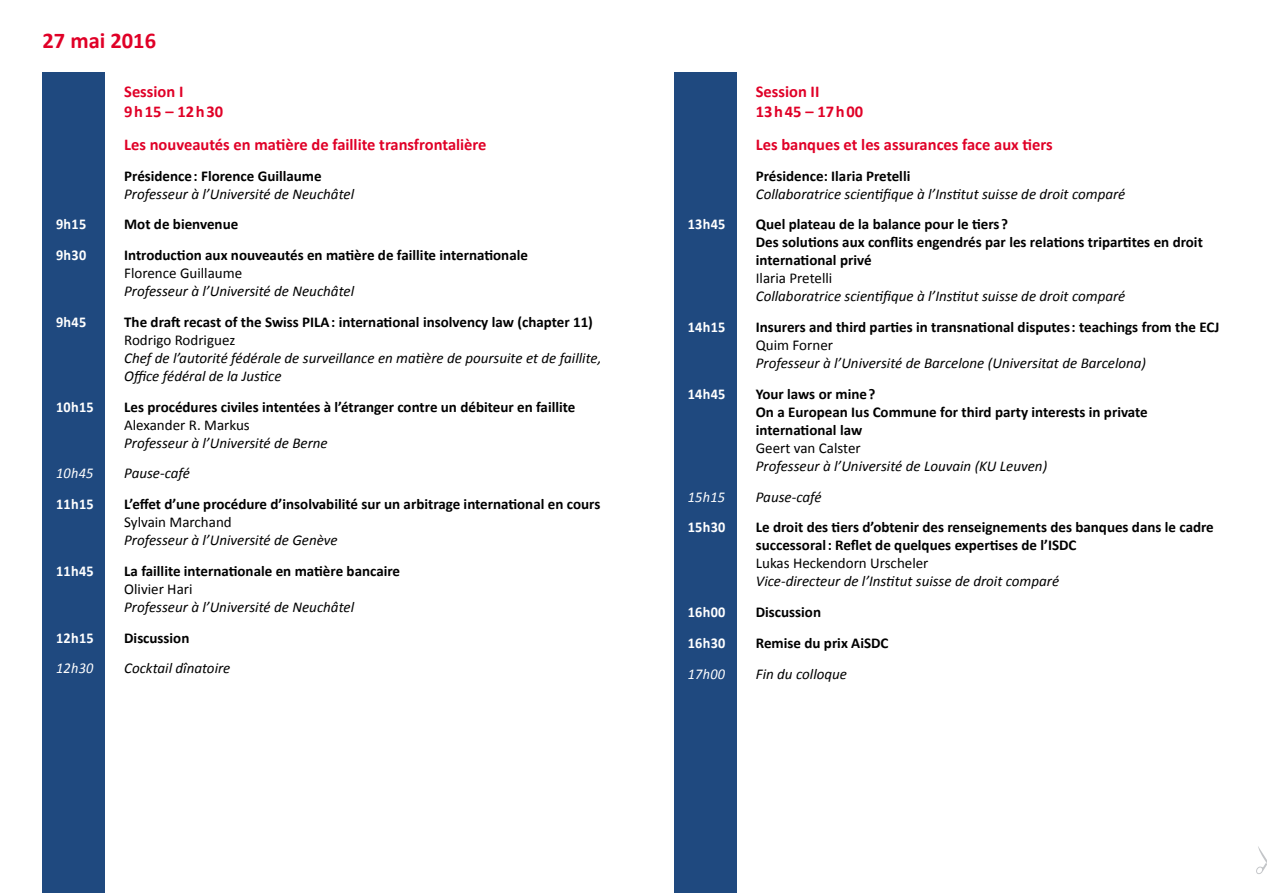
<style>
.page{position:relative;width:1267px;height:893px;background:#fff}
.page>*{position:absolute;margin:0;border:0;box-sizing:border-box;transform-origin:0 0}
.t1{font:700 22.5px "Calibri";color:#e00027}
.t2{font:700 16.5px/19.8px "Calibri";color:#e00027}
.t3{font:700 15px/18px "Calibri";color:#000}
.t4{font:italic 15px/18px "Calibri";color:#000}
.t5{font:700 15px "Calibri";letter-spacing:.02em;color:#fff;scale:.95 1}
.t6{font:italic 15px "Calibri";letter-spacing:.02em;color:#fff;scale:.95 1}
.s1{font-weight:700;font-style:normal}
.s2{font-weight:400}
.s3{font-weight:400;font-style:italic}
.s4{font-style:normal}
</style>
<div class="page">
<div style="left:43px;top:72px;width:62px;height:821px;background:#1f497f"></div>
<div style="left:674px;top:72px;width:62px;height:821px;background:#1f497f"></div>
<svg style="left:1256px;top:846px;width:11px;height:28px"></svg>
<p class="t1" style="left:43px;top:26px;width:115px">27 mai 2016</p>
<p class="t2" style="left:124px;top:82px;width:100px">Session I<br>9 h 15 – 12 h 30</p>
<p class="t2" style="left:124px;top:134px;width:364px">Les nouveautés en matière de faillite transfrontalière</p>
<p class="t4" style="left:124px;top:166px;width:231px"><span class="s1">Présidence: Florence Guillaume<br></span>Professeur à l’Université de Neuchâtel</p>
<p class="t5" style="left:56px;top:215px;width:33px">9h15</p>
<p class="t3" style="left:124px;top:215px;width:116px">Mot de bienvenue</p>
<p class="t5" style="left:56px;top:245px;width:33px">9h30</p>
<p class="t3" style="left:124px;top:246px;width:405px">Introduction aux nouveautés en matière de faillite internationale<br><span class="s2">Florence Guillaume<br></span><span class="s3">Professeur à l’Université de Neuchâtel</span></p>
<p class="t5" style="left:56px;top:312px;width:33px">9h45</p>
<p class="t4" style="left:124px;top:312px;width:479px"><span class="s1">The draft recast of the Swiss PILA: international insolvency law (chapter 11)<br></span><span class="s4">Rodrigo Rodriguez<br></span>Chef de l’autorité fédérale de surveillance en matière de poursuite et de faillite, Office fédéral de la Justice</p>
<p class="t5" style="left:56px;top:397px;width:41px">10h15</p>
<p class="t3" style="left:124px;top:398px;width:452px">Les procédures civiles intentées à l’étranger contre un débiteur en faillite<br><span class="s2">Alexander R. Markus<br></span><span class="s3">Professeur à l’Université de Berne</span></p>
<p class="t6" style="left:56px;top:463px;width:41px">10h45</p>
<p class="t4" style="left:124px;top:464px;width:67px">Pause-café</p>
<p class="t5" style="left:56px;top:494px;width:41px">11h15</p>
<p class="t3" style="left:124px;top:495px;width:477px">L’effet d’une procédure d’insolvabilité sur un arbitrage international en cours<br><span class="s2">Sylvain Marchand<br></span><span class="s3">Professeur à l’Université de Genève</span></p>
<p class="t5" style="left:56px;top:561px;width:41px">11h45</p>
<p class="t3" style="left:124px;top:562px;width:277px">La faillite internationale en matière bancaire<br><span class="s2">Olivier Hari<br></span><span class="s3">Professeur à l’Université de Neuchâtel</span></p>
<p class="t5" style="left:56px;top:628px;width:41px">12h15</p>
<p class="t3" style="left:124px;top:629px;width:67px">Discussion</p>
<p class="t6" style="left:56px;top:658px;width:41px">12h30</p>
<p class="t4" style="left:124px;top:659px;width:108px">Cocktail dînatoire</p>
<p class="t2" style="left:756px;top:82px;width:109px">Session II<br>13 h 45 – 17 h 00</p>
<p class="t2" style="left:756px;top:134px;width:298px">Les banques et les assurances face aux tiers</p>
<p class="t4" style="left:756px;top:166px;width:371px"><span class="s1">Présidence: Ilaria Pretelli<br></span>Collaboratrice scientifique à l’Institut suisse de droit comparé</p>
<p class="t5" style="left:688px;top:215px;width:41px">13h45</p>
<p class="t3" style="left:756px;top:215px;width:448px">Quel plateau de la balance pour le tiers?<br>Des solutions aux conflits engendrés par les relations tripartites en droit international privé<br><span class="s2">Ilaria Pretelli<br></span><span class="s3">Collaboratrice scientifique à l’Institut suisse de droit comparé</span></p>
<p class="t5" style="left:688px;top:317px;width:41px">14h15</p>
<p class="t3" style="left:756px;top:318px;width:465px">Insurers and third parties in transnational disputes: teachings from the ECJ<br><span class="s2">Quim Forner<br></span><span class="s3">Professeur à l’Université de Barcelone (Universitat de Barcelona)</span></p>
<p class="t5" style="left:688px;top:384px;width:41px">14h45</p>
<p class="t3" style="left:756px;top:385px;width:393px">Your laws or mine?<br>On a European Ius Commune for third party interests in private international law<br><span class="s2">Geert van Calster<br></span><span class="s3">Professeur à l’Université de Louvain (KU Leuven)</span></p>
<p class="t6" style="left:688px;top:486px;width:41px">15h15</p>
<p class="t4" style="left:756px;top:487px;width:67px">Pause-café</p>
<p class="t5" style="left:688px;top:518px;width:41px">15h30</p>
<p class="t3" style="left:756px;top:518px;width:459px">Le droit des tiers d’obtenir des renseignements des banques dans le cadre successoral: Reflet de quelques expertises de l’ISDC<br><span class="s2">Lukas Heckendorn Urscheler<br></span><span class="s3">Vice-directeur de l’Institut suisse de droit comparé</span></p>
<p class="t5" style="left:688px;top:602px;width:41px">16h00</p>
<p class="t3" style="left:756px;top:603px;width:67px">Discussion</p>
<p class="t5" style="left:688px;top:633px;width:41px">16h30</p>
<p class="t3" style="left:756px;top:634px;width:134px">Remise du prix AiSDC</p>
<p class="t6" style="left:688px;top:663px;width:41px">17h00</p>
<p class="t4" style="left:756px;top:664px;width:93px">Fin du colloque</p>
</div>
